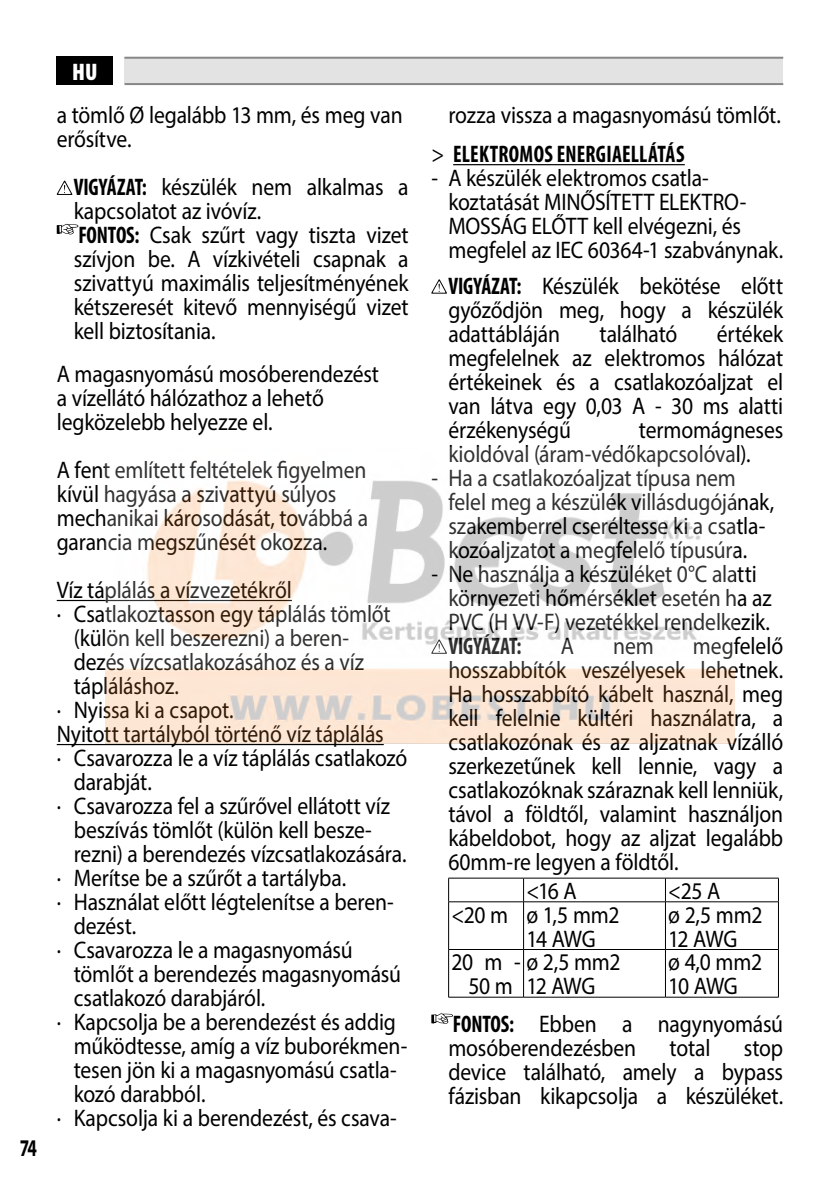
<style>
.page{position:relative;width:840px;height:1191px;background:#fff}
.page>*{position:absolute;margin:0;border:0;box-sizing:border-box;transform-origin:0 0}
.t1{font:24px/24px "Myriad Pro";letter-spacing:-.01em;color:#000;scale:.9 1}
.t2{font:700 condensed 24px "Myriad Pro";letter-spacing:-.005em;color:#000;scale:.9 1}
.t3{font:700 24px "Myriad Pro";color:#000;scale:.71 1}
.t4{font:900 condensed 24px "Myriad Pro";color:#fff}
.s1{font-weight:700;font-stretch:condensed}
</style>
<div class="page">
<div style="left:57px;top:57px;width:56px;height:28px;background:#000"></div>
<div style="left:124px;top:58px;width:658px;height:26px;background:#e3e3e3"></div>
<hr style="left:124px;top:57px;width:658px;height:2px;background:#878787">
<hr style="left:124px;top:83px;width:658px;height:2px;background:#878787">
<hr style="left:57px;top:600px;width:235px;height:1px;background:#000">
<hr style="left:57px;top:744px;width:326px;height:1px;background:#000">
<svg style="left:57px;top:181px;width:15px;height:14px"></svg>
<svg style="left:57px;top:224px;width:21px;height:10px"></svg>
<hr style="left:453px;top:164px;width:231px;height:1px;background:#000">
<svg style="left:431px;top:279px;width:15px;height:15px"></svg>
<hr style="left:448px;top:877px;width:75px;height:1px;background:#000">
<svg style="left:448px;top:878px;width:1px;height:23px"></svg>
<hr style="left:523px;top:877px;width:142px;height:1px;background:#000">
<svg style="left:523px;top:878px;width:1px;height:23px"></svg>
<hr style="left:665px;top:877px;width:113px;height:1px;background:#000">
<hr style="left:448px;top:901px;width:75px;height:1px;background:#000">
<hr style="left:448px;top:902px;width:1px;height:47px;background:#000">
<hr style="left:523px;top:901px;width:142px;height:1px;background:#000">
<hr style="left:523px;top:902px;width:1px;height:47px;background:#000">
<hr style="left:665px;top:901px;width:113px;height:1px;background:#000">
<hr style="left:664px;top:902px;width:1px;height:47px;background:#000">
<hr style="left:777px;top:902px;width:1px;height:47px;background:#000">
<hr style="left:448px;top:949px;width:75px;height:1px;background:#000">
<hr style="left:448px;top:949px;width:1px;height:48px;background:#000">
<hr style="left:523px;top:949px;width:142px;height:1px;background:#000">
<hr style="left:523px;top:949px;width:1px;height:48px;background:#000">
<hr style="left:665px;top:949px;width:113px;height:1px;background:#000">
<hr style="left:664px;top:949px;width:1px;height:48px;background:#000">
<hr style="left:777px;top:949px;width:1px;height:48px;background:#000">
<hr style="left:448px;top:996px;width:75px;height:1px;background:#000">
<hr style="left:523px;top:996px;width:142px;height:1px;background:#000">
<hr style="left:665px;top:996px;width:113px;height:1px;background:#000">
<svg style="left:431px;top:1013px;width:21px;height:11px"></svg>
<img style="left:105px;top:480px;width:629px;height:263px">
<p class="t3" style="left:20px;top:1132px;width:26px">74</p>
<p class="t4" style="left:72px;top:56px;width:27px">HU</p>
<p class="t1" style="left:57px;top:102px;width:385px">a tömlő Ø legalább 13 mm, és meg van erősítve.</p>
<p class="t1" style="left:74px;top:174px;width:373px"><span class="s1">VIGYÁZAT:</span> készülék nem alkalmas a kapcsolatot az ivóvíz.<br><span class="s1">FONTOS:</span> Csak szűrt vagy tiszta vizet szívjon be. A vízkivételi csapnak a szivattyú maximális teljesítményének kétszeresét kitevő mennyiségű vizet kell biztosítania.</p>
<p class="t1" style="left:57px;top:361px;width:359px">A magasnyomású mosóberendezést a vízellátó hálózathoz a lehető legközelebb helyezze el.</p>
<p class="t1" style="left:57px;top:457px;width:347px">A fent említett feltételek figyelmen kívül hagyása a szivattyú súlyos mechanikai károsodását, továbbá a garancia megszűnését okozza.</p>
<p class="t1" style="left:57px;top:577px;width:263px">Víz táplálás a vízvezetékről</p>
<p class="t1" style="left:57px;top:601px;width:372px">· Csatlakoztasson egy táplálás tömlőt</p>
<p class="t1" style="left:74px;top:625px;width:307px">(külön kell beszerezni) a beren-</p>
<p class="t1" style="left:74px;top:649px;width:324px">dezés vízcsatlakozásához és a víz</p>
<p class="t1" style="left:74px;top:673px;width:118px">tápláláshoz.</p>
<p class="t1" style="left:57px;top:697px;width:198px">· Nyissa ki a csapot.</p>
<p class="t1" style="left:57px;top:721px;width:364px">Nyitott tartályból történő víz táplálás</p>
<p class="t1" style="left:57px;top:745px;width:391px">· Csavarozza le a víz táplálás csatlakozó</p>
<p class="t1" style="left:74px;top:769px;width:88px">darabját.</p>
<p class="t1" style="left:57px;top:793px;width:371px">· Csavarozza fel a szűrővel ellátott víz</p>
<p class="t1" style="left:74px;top:817px;width:332px">beszívás tömlőt (külön kell besze-</p>
<p class="t1" style="left:74px;top:841px;width:371px">rezni) a berendezés vízcsatlakozására.</p>
<p class="t1" style="left:57px;top:865px;width:323px">· Merítse be a szűrőt a tartályba.</p>
<p class="t1" style="left:57px;top:889px;width:376px">· Használat előtt légtelenítse a beren-</p>
<p class="t1" style="left:74px;top:913px;width:71px">dezést.</p>
<p class="t1" style="left:57px;top:937px;width:330px">· Csavarozza le a magasnyomású</p>
<p class="t1" style="left:74px;top:961px;width:365px">tömlőt a berendezés magasnyomású</p>
<p class="t1" style="left:74px;top:985px;width:214px">csatlakozó darabjáról.</p>
<p class="t1" style="left:57px;top:1009px;width:378px">· Kapcsolja be a berendezést és addig</p>
<p class="t1" style="left:74px;top:1033px;width:372px">működtesse, amíg a víz buborékmen-</p>
<p class="t1" style="left:74px;top:1057px;width:360px">tesen jön ki a magasnyomású csatla-</p>
<p class="t1" style="left:74px;top:1081px;width:148px">kozó darabból.</p>
<p class="t1" style="left:57px;top:1105px;width:379px">· Kapcsolja ki a berendezést, és csava-</p>
<p class="t1" style="left:431px;top:95px;width:389px;line-height:39.4px;text-indent:17px">rozza vissza a magasnyomású tömlőt. &gt; <span class="s1">ELEKTROMOS ENERGIAELLÁTÁS</span></p>
<p class="t1" style="left:448px;top:166px;width:373px;text-indent:-17px">- A készülék elektromos csatla&shy;koztatását MINŐSÍTETT ELEKTRO-MOSSÁG ELŐTT kell elvégezni, és megfelel az IEC 60364-1 szabványnak.</p>
<p class="t1" style="left:448px;top:273px;width:373px;text-align:justify"><span class="s1">VIGYÁZAT:</span> Készülék bekötése előtt győződjön meg, hogy a készülék adattábláján</p>
<p class="t1" style="left:448px;top:321px;width:373px;text-align:justify;text-indent:268px">értékek megfelelnek az elektromos hálózat értékeinek és a csatlakozóaljzat el van látva egy 0,03 A - 30 ms alatti érzékenységű</p>
<p class="t1" style="left:599px;top:321px;width:88px">található</p>
<p class="t1" style="left:448px;top:417px;width:373px;text-indent:190px">termomágneses kioldóval (áram-védőkapcsolóval).</p>
<p class="t1" style="left:448px;top:465px;width:363px;text-indent:-17px">- Ha a csatlakozóaljzat típusa nem felel meg a készülék villásdugójának, szakemberrel cseréltesse ki a csatla&shy;kozóaljzatot a megfelelő típusúra.</p>
<p class="t1" style="left:448px;top:561px;width:360px;text-indent:-17px">- Ne használja a készüléket 0°C alatti környezeti hőmérséklet esetén ha az<br>PVC (H VV-F) vezetékkel rendelkezik.</p>
<p class="t2" style="left:448px;top:631px;width:83px">VIGYÁZAT:</p>
<p class="t1" style="left:560px;top:633px;width:16px">A</p>
<p class="t1" style="left:612px;top:633px;width:47px">nem</p>
<p class="t1" style="left:448px;top:633px;width:373px;text-align:justify;text-indent:244px">megfelelő hosszabbítók veszélyesek lehetnek.<br>Ha hosszabbító kábelt használ, meg kell felelnie kültéri használatra, a csatlakozónak és az aljzatnak vízálló szerkezetűnek kell lennie, vagy a csatlakozóknak száraznak kell lenniük, távol a földtől, valamint használjon kábeldobot, hogy az aljzat legalább 60mm-re legyen a földtől.</p>
<p class="t1" style="left:526px;top:878px;width:57px">&lt;16 A</p>
<p class="t1" style="left:668px;top:878px;width:59px">&lt;25 A</p>
<p class="t1" style="left:526px;top:902px;width:105px;text-indent:-75px">&lt;20 m ø 1,5 mm2<br>14 AWG</p>
<p class="t1" style="left:668px;top:902px;width:106px">ø 2,5 mm2<br>12 AWG</p>
<p class="t1" style="left:468px;top:950px;width:170px;text-indent:-17px">20 m - ø 2,5 mm2<br>50 m</p>
<p class="t1" style="left:668px;top:950px;width:106px">ø 4,0 mm2<br>10 AWG</p>
<p class="t1" style="left:448px;top:1012px;width:373px"><span class="s1">FONTOS:</span> Ebben a nagynyomású mosóberendezésben</p>
<p class="t1" style="left:526px;top:974px;width:78px">12 AWG</p>
<p class="t1" style="left:669px;top:1036px;width:47px">total</p>
<p class="t1" style="left:448px;top:1036px;width:373px;text-align:justify;text-indent:295px">stop device található, amely a bypass fázisban kikapcsolja a készüléket.</p>
</div>
